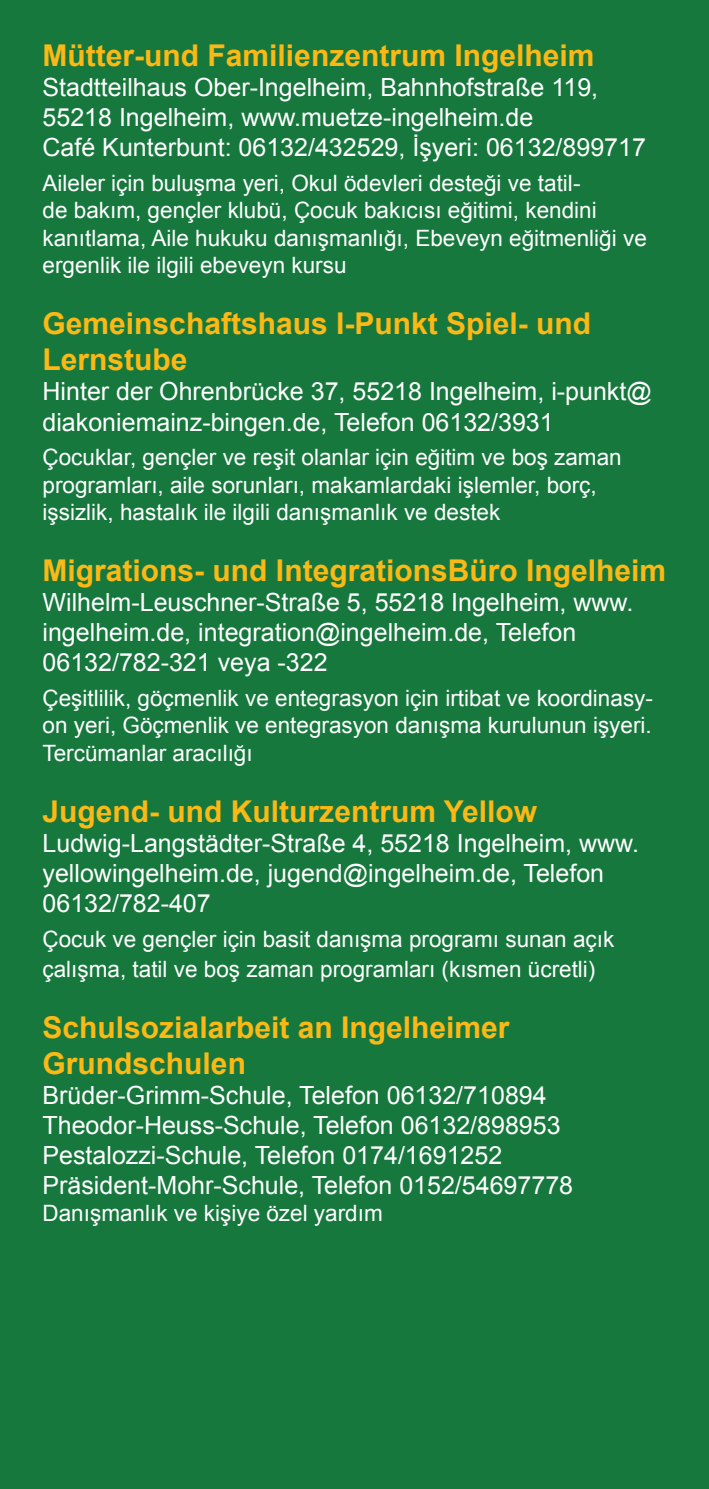
<style>
.page{position:relative;width:709px;height:1489px;background:#fff}
.page>*{position:absolute;margin:0;border:0;box-sizing:border-box;transform-origin:0 0}
.t1{font:700 30px/36px "Arial";color:#fcb814}
.t2{font:25px/30px "Arial";color:#fff}
.t3{font:22.5px/27.5px "Arial";color:#fff}
</style>
<div class="page">
<div style="left:0;top:0;width:709px;height:1488px;background:#16783d"></div>
<p class="t1" style="left:43px;top:39px;width:553px">Mütter-und Familienzentrum Ingelheim</p>
<p class="t2" style="left:43px;top:73px;width:605px">Stadtteilhaus Ober-Ingelheim, Bahnhofstraße 119,<br>55218 Ingelheim, www.muetze-ingelheim.de<br>Café Kunterbunt: 06132/432529, İşyeri: 06132/899717</p>
<p class="t3" style="left:43px;top:169px;width:606px">Aileler için buluşma yeri, Okul ödevleri desteği ve tatil-<br>de bakım, gençler klubü, Çocuk bakıcısı eğitimi, kendini kanıtlama, Aile hukuku danışmanlığı, Ebeveyn eğitmenliği ve ergenlik ile ilgili ebeveyn kursu</p>
<p class="t1" style="left:43px;top:307px;width:550px">Gemeinschaftshaus I-Punkt Spiel- und<br>Lernstube</p>
<p class="t2" style="left:43px;top:377px;width:610px">Hinter der Ohrenbrücke 37, 55218 Ingelheim, i-punkt@ diakoniemainz-bingen.de, Telefon 06132/3931</p>
<p class="t3" style="left:43px;top:443px;width:580px">Çocuklar, gençler ve reşit olanlar için eğitim ve boş zaman programları, aile sorunları, makamlardaki işlemler, borç, işsizlik, hastalık ile ilgili danışmanlık ve destek</p>
<p class="t1" style="left:43px;top:553px;width:625px">Migrations- und IntegrationsBüro Ingelheim</p>
<p class="t2" style="left:43px;top:587px;width:592px">Wilhelm-Leuschner-Straße 5, 55218 Ingelheim, www. ingelheim.de, integration@ingelheim.de, Telefon<br>06132/782-321 veya -322</p>
<p class="t3" style="left:43px;top:684px;width:612px;text-align:justify">Çeşitlilik, göçmenlik ve entegrasyon için irtibat ve koordinasy&shy;on yeri, Göçmenlik ve entegrasyon danışma kurulunun işyeri.<br>Tercümanlar aracılığı</p>
<p class="t1" style="left:43px;top:794px;width:496px">Jugend- und Kulturzentrum Yellow</p>
<p class="t2" style="left:43px;top:828px;width:598px">Ludwig-Langstädter-Straße 4, 55218 Ingelheim, www. yellowingelheim.de, jugend@ingelheim.de, Telefon<br>06132/782-407</p>
<p class="t3" style="left:43px;top:923px;width:573px;line-height:30px">Çocuk ve gençler için basit danışma programı sunan açık çalışma, tatil ve boş zaman programları (kısmen ücretli)</p>
<p class="t1" style="left:43px;top:1010px;width:468px">Schulsozialarbeit an Ingelheimer<br>Grundschulen</p>
<p class="t2" style="left:43px;top:1080px;width:532px">Brüder-Grimm-Schule, Telefon 06132/710894<br>Theodor-Heuss-Schule, Telefon 06132/898953<br>Pestalozzi-Schule, Telefon 0174/1691252<br>Präsident-Mohr-Schule, Telefon 0152/54697778</p>
<p class="t3" style="left:43px;top:1199px;width:342px">Danışmanlık ve kişiye özel yardım</p>
</div>
